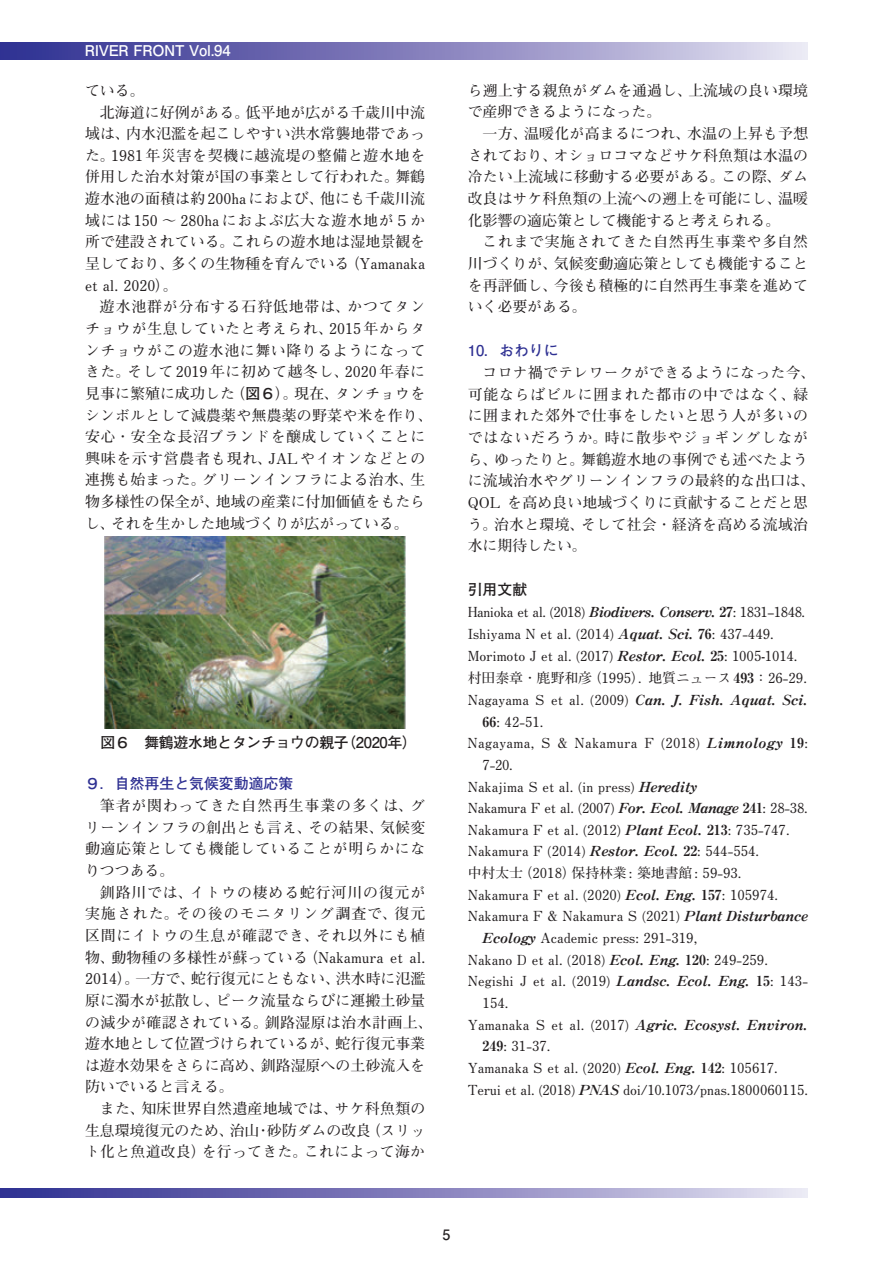
<style>
.page{position:relative;width:893px;height:1263px;background:#fff}
.page>*{position:absolute;margin:0;border:0;box-sizing:border-box;transform-origin:0 0}
.t1{font:700 14.85px/21.6px "Futo Min A101 Pr 6";letter-spacing:.015em;color:#231f20;text-align:justify}
.t2{font:700 14.85px "Futo Min A101 Pr 6";letter-spacing:.045em;color:#231f20}
.t3{font:700 14.85px "Futo Min A101 Pr 6";letter-spacing:.055em;color:#231f20}
.t4{font:700 14.85px "Futo Go B101 Pr 6";letter-spacing:-.02em;color:#231f20}
.t5{font:700 14.85px "Futo Min A101 Pr 6";letter-spacing:.04em;color:#231f20}
.t6{font:700 14.85px "Futo Min A101 Pr 6";letter-spacing:.06em;color:#231f20}
.t7{font:700 14.85px "Futo Go B101 Pr 6";color:#2e3092}
.t8{font:700 14.85px "Futo Go B101 Pr 6";letter-spacing:-.02em;color:#fff}
.t9{font:700 14.4px "Futo Go B101 Pr 6";color:#231f20}
.t10{font:700 13.8px/21.9px "Futo Min A101 Pr 6";color:#231f20}
.t11{font:700 expanded 13.8px "Ryumin Pr 6 N";color:#231f20}
.t12{font:700 13.8px "Futo Min A101 Pr 6";letter-spacing:-.02em;color:#231f20}
.t13{font:700 13.8px "Futo Min A101 Pr 6";letter-spacing:.02em;color:#231f20}
.s1{font-family:"Futo Go B101 Pr 6"}
.s2{font-family:"Ryumin Pr 6 N";font-stretch:expanded}
.s3{font-family:"Futo Min A101 Pr 6";font-stretch:normal}
</style>
<div class="page">
<img style="left:105px;top:537px;width:301px;height:191px">
<div style="left:0;top:43px;width:808px;height:17px;background:linear-gradient(to right,#2a298d,#e2ddef)"></div>
<svg style="left:0;top:1188px;width:808px;height:9px;background:#8682bd"></svg>
<p class="t8" style="left:85px;top:38px;width:147px">RIVER FRONT Vol.94</p>
<p class="t1" style="left:85px;top:79px;width:61px">ている。</p>
<p class="t1" style="left:100px;top:101px;width:327px">北海道に好例がある。低平地が広がる千歳川中流</p>
<p class="t1" style="left:85px;top:122px;width:342px">域は、内水氾濫を起こしやすい洪水常襲地帯であっ</p>
<p class="t2" style="left:85px;top:144px;width:342px">た。1981年災害を契機に越流堤の整備と遊水地を</p>
<p class="t1" style="left:85px;top:165px;width:342px">併用した治水対策が国の事業として行われた。舞鶴</p>
<p class="t1" style="left:85px;top:187px;width:342px">遊水池の面積は約200haにおよび、他にも千歳川流</p>
<p class="t3" style="left:85px;top:209px;width:342px">域には150 ～ 280haにおよぶ広大な遊水地が５か</p>
<p class="t1" style="left:85px;top:230px;width:342px">所で建設されている。これらの遊水地は湿地景観を</p>
<p class="t1" style="left:85px;top:252px;width:342px">呈しており、多くの生物種を育んでいる（Yamanaka</p>
<p class="t1" style="left:85px;top:274px;width:94px">et al. 2020）。</p>
<p class="t6" style="left:100px;top:295px;width:327px">遊水池群が分布する石狩低地帯は、かつてタン</p>
<p class="t2" style="left:85px;top:317px;width:342px">チョウが生息していたと考えられ、2015年からタ</p>
<p class="t5" style="left:85px;top:338px;width:342px">ンチョウがこの遊水池に舞い降りるようになって</p>
<p class="t2" style="left:85px;top:360px;width:342px">きた。そして2019年に初めて越冬し、2020年春に</p>
<p class="t1" style="left:85px;top:382px;width:342px">見事に繁殖に成功した（<span class="s1">図６</span>）。現在、タンチョウを</p>
<p class="t1" style="left:85px;top:404px;width:349px">シンボルとして減農薬や無農薬の野菜や米を作り、</p>
<p class="t2" style="left:85px;top:425px;width:342px">安心・安全な長沼ブランドを醸成していくことに</p>
<p class="t3" style="left:85px;top:447px;width:342px">興味を示す営農者も現れ、JALやイオンなどとの</p>
<p class="t1" style="left:85px;top:468px;width:342px">連携も始まった。グリーンインフラによる治水、生</p>
<p class="t1" style="left:85px;top:490px;width:342px">物多様性の保全が、地域の産業に付加価値をもたら</p>
<p class="t1" style="left:85px;top:512px;width:325px">し、それを生かした地域づくりが広がっている。</p>
<p class="t4" style="left:101px;top:731px;width:318px">図６　舞鶴遊水地とタンチョウの親子（2020年）</p>
<p class="t7" style="left:85px;top:772px;width:210px">９．自然再生と気候変動適応策</p>
<p class="t1" style="left:85px;top:794px;width:342px;text-indent:15px">筆者が関わってきた自然再生事業の多くは、グリーンインフラの創出とも言え、その結果、気候変動適応策としても機能していることが明らかになりつつある。</p>
<p class="t1" style="left:85px;top:881px;width:349px;text-align:left;text-indent:15px">釧路川では、イトウの棲める蛇行河川の復元が実施された。その後のモニタリング調査で、復元区間にイトウの生息が確認でき、それ以外にも植物、動物種の多様性が蘇っている（Nakamura et al.<br>2014）。一方で、蛇行復元にともない、洪水時に氾濫原に濁水が拡散し、ピーク流量ならびに運搬土砂量の減少が確認されている。釧路湿原は治水計画上、遊水地として位置づけられているが、蛇行復元事業は遊水効果をさらに高め、釧路湿原への土砂流入を防いでいると言える。</p>
<p class="t1" style="left:85px;top:1097px;width:342px;text-indent:15px">また、知床世界自然遺産地域では、サケ科魚類の生息環境復元のため、治山・砂防ダムの改良（スリット化と魚道改良）を行ってきた。これによって海か</p>
<p class="t1" style="left:468px;top:79px;width:342px">ら遡上する親魚がダムを通過し、上流域の良い環境で産卵できるようになった。</p>
<p class="t1" style="left:468px;top:122px;width:342px;text-indent:15px">一方、温暖化が高まるにつれ、水温の上昇も予想されており、オショロコマなどサケ科魚類は水温の冷たい上流域に移動する必要がある。この際、ダム改良はサケ科魚類の上流への遡上を可能にし、温暖化影響の適応策として機能すると考えられる。</p>
<p class="t1" style="left:468px;top:230px;width:342px;text-indent:15px">これまで実施されてきた自然再生事業や多自然川づくりが、気候変動適応策としても機能することを再評価し、今後も積極的に自然再生事業を進めていく必要がある。</p>
<p class="t7" style="left:468px;top:339px;width:92px">10．おわりに</p>
<p class="t1" style="left:468px;top:361px;width:349px;text-align:left;text-indent:15px">コロナ禍でテレワークができるようになった今、可能ならばビルに囲まれた都市の中ではなく、緑に囲まれた郊外で仕事をしたいと思う人が多いのではないだろうか。時に散歩やジョギングしながら、ゆったりと。舞鶴遊水地の事例でも述べたように流域治水やグリーンインフラの最終的な出口は、<br>QOL を高め良い地域づくりに貢献することだと思う。治水と環境、そして社会・経済を高める流域治水に期待したい。</p>
<p class="t4" style="left:468px;top:578px;width:61px">引用文献</p>
<p class="t10" style="left:468px;top:601px;width:341px">Hanioka et al. (2018) <span class="s2">Biodivers. Conserv. 27</span>: 1831‒1848.<br>Ishiyama N et al. (2014) <span class="s2">Aquat. Sci. 76</span>: 437-449.<br>Morimoto J et al. (2017) <span class="s2">Restor. Ecol. 25</span>: 1005<span class="s2">-</span>1014.村田泰章・鹿野和彦（1995）．地質ニュース<span class="s2">493</span>：26-29.</p>
<p class="t11" style="left:468px;top:689px;width:342px"><span class="s3">Nagayama S et al. (2009)</span> Can. J. Fish. Aquat. Sci.</p>
<p class="t10" style="left:483px;top:710px;width:62px"><span class="s2">66</span>: 42-51.</p>
<p class="t13" style="left:468px;top:732px;width:342px">Nagayama, S &amp; Nakamura F (2018) <span class="s2">Limnology 19</span>:</p>
<p class="t10" style="left:482px;top:753px;width:32px">7-20.</p>
<p class="t10" style="left:468px;top:775px;width:232px">Nakajima S et al. (in press) <span class="s2">Heredity</span></p>
<p class="t12" style="left:468px;top:797px;width:341px">Nakamura F et al. (2007) <span class="s2">For. Ecol. Manage 241</span>: 28-38.</p>
<p class="t10" style="left:468px;top:818px;width:323px">Nakamura F et al. (2012) <span class="s2">Plant Ecol. 213</span>: 735-747.</p>
<p class="t10" style="left:468px;top:840px;width:293px">Nakamura F (2014) <span class="s2">Restor. Ecol. 22</span>: 544-554.</p>
<p class="t10" style="left:468px;top:861px;width:275px">中村太士（2018）保持林業: 築地書館: 59-93.</p>
<p class="t10" style="left:468px;top:883px;width:312px">Nakamura F et al. (2020) <span class="s2">Ecol. Eng. 157</span>: 105974.</p>
<p class="t10" style="left:468px;top:905px;width:342px">Nakamura F &amp; Nakamura S (2021) <span class="s2">Plant Disturbance</span></p>
<p class="t10" style="left:483px;top:926px;width:216px"><span class="s2">Ecology</span> Academic press: 291-319,</p>
<p class="t10" style="left:468px;top:948px;width:302px">Nakano D et al. (2018) <span class="s2">Ecol. Eng. 120</span>: 249-259.</p>
<p class="t10" style="left:468px;top:969px;width:342px">Negishi J et al. (2019) <span class="s2">Landsc. Ecol. Eng. 15</span>: 143-</p>
<p class="t10" style="left:483px;top:991px;width:27px">154.</p>
<p class="t11" style="left:468px;top:1013px;width:342px"><span class="s3">Yamanaka S et al. (2017)</span> Agric. Ecosyst. Environ.</p>
<p class="t10" style="left:468px;top:1035px;width:342px;text-indent:15px"><span class="s2">249</span>: 31-37.<br>Yamanaka S et al. (2020) <span class="s2">Ecol. Eng. 142</span>: 105617.<br>Terui et al. (2018) <span class="s2">PNAS</span> doi/10.1073/pnas.1800060115.</p>
<p class="t9" style="left:442px;top:1223px;width:9px">5</p>
</div>
